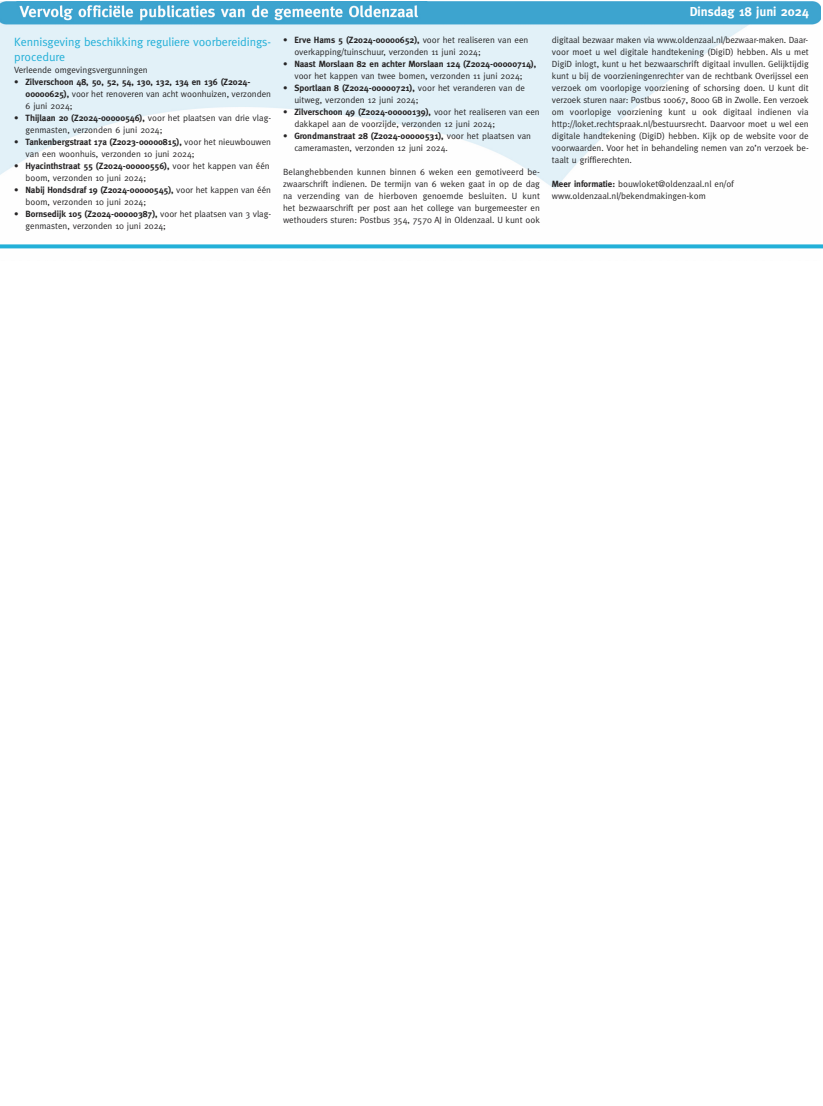
<style>
.page{position:relative;width:823px;height:1106px;background:#fff}
.page>*{position:absolute;margin:0;border:0;box-sizing:border-box;transform-origin:0 0}
.t1{font:700 13px "Meta";color:#fff}
.t2{font:12px/15px "Meta";letter-spacing:-.01em;color:#23b0d8}
.t3{font:9px/12px "Meta";color:#272526}
.t4{font:700 9px/12px "Meta";color:#272526}
.s1{font-weight:400}
.s2{font-weight:700}
</style>
<div class="page">
<img style="left:0;top:2px;width:819px;height:247px">
<svg style="left:0;top:244px;width:822px;height:4px;background:#39b8db"></svg>
<h2 class="t2" style="left:14px;top:35px;width:258px">Kennisgeving beschikking reguliere voorbereidings&shy;procedure</h2>
<p class="t3" style="left:14px;top:64px;width:135px">Verleende omgevingsvergunningen</p>
<p class="t4" style="left:26px;top:76px;width:247px;text-indent:-11px"><span class="s1">•</span> Zilverschoon 48, 50, 52, 54, 130, 132, 134 en 136 (Z2024-<br>00000625), <span class="s1">voor het renoveren van acht woonhuizen, verzonden<br>6 juni 2024;</span></p>
<p class="t3" style="left:26px;top:112px;width:247px;text-indent:-11px">• <span class="s2">Thijlaan 20 (Z2024-00000546),</span> voor het plaatsen van drie vlag&shy;genmasten, verzonden 6 juni 2024;</p>
<p class="t3" style="left:26px;top:136px;width:247px;text-indent:-11px">• <span class="s2">Tankenbergstraat 17a (Z2023-00000815),</span> voor het nieuwbouwen van een woonhuis, verzonden 10 juni 2024;</p>
<p class="t3" style="left:26px;top:160px;width:245px;text-indent:-11px">• <span class="s2">Hyacinthstraat 55 (Z2024-00000556),</span> voor het kappen van één boom, verzonden 10 juni 2024;</p>
<p class="t3" style="left:26px;top:184px;width:247px;text-indent:-11px">• <span class="s2">Nabij Hondsdraf 19 (Z2024-00000545),</span> voor het kappen van één boom, verzonden 10 juni 2024;</p>
<p class="t3" style="left:26px;top:208px;width:247px;text-indent:-11px">• <span class="s2">Bornsedijk 105 (Z2024-00000387),</span> voor het plaatsen van 3 vlag&shy;genmasten, verzonden 10 juni 2024;</p>
<p class="t3" style="left:294px;top:35px;width:235px;text-indent:-11px">• <span class="s2">Erve Hams 5 (Z2024-00000652),</span> voor het realiseren van een overkapping/tuinschuur, verzonden 11 juni 2024;</p>
<p class="t4" style="left:283px;top:59px;width:254px">• Naast Morslaan 82 en achter Morslaan 124 (Z2024-00000714),</p>
<p class="t3" style="left:294px;top:71px;width:229px">voor het kappen van twee bomen, verzonden 11 juni 2024;</p>
<p class="t3" style="left:294px;top:83px;width:232px;text-indent:-11px">• <span class="s2">Sportlaan 8 (Z2024-00000721),</span> voor het veranderen van de uitweg, verzonden 12 juni 2024;</p>
<p class="t3" style="left:294px;top:107px;width:247px;text-indent:-11px">• <span class="s2">Zilverschoon 49 (Z2024-00000139),</span> voor het realiseren van een dakkapel aan de voorzijde, verzonden 12 juni 2024;</p>
<p class="t3" style="left:294px;top:131px;width:238px;text-indent:-11px">• <span class="s2">Grondmanstraat 28 (Z2024-00000531),</span> voor het plaatsen van cameramasten, verzonden 12 juni 2024.</p>
<p class="t3" style="left:283px;top:167px;width:258px;text-align:justify">Belanghebbenden kunnen binnen 6 weken een gemotiveerd be&shy;zwaarschrift indienen. De termijn van 6 weken gaat in op de dag na verzending van de hierboven genoemde besluiten. U kunt het bezwaarschrift per post aan het college van burgemeester en wethouders sturen: Postbus 354, 7570 AJ in Oldenzaal. U kunt ook</p>
<h1 class="t1" style="left:689px;top:7px;width:120px">Dinsdag 18 juni 2024</h1>
<p class="t3" style="left:551px;top:35px;width:258px;text-align:justify">digitaal bezwaar maken via www.oldenzaal.nl/bezwaar-maken. Daar&shy;voor moet u wel digitale handtekening (DigiD) hebben. Als u met DigiD inlogt, kunt u het bezwaarschrift digitaal invullen. Gelijktijdig kunt u bij de voorzieningenrechter van de rechtbank Overijssel een verzoek om voorlopige voorziening of schorsing doen. U kunt dit verzoek sturen naar: Postbus 10067, 8000 GB in Zwolle. Een verzoek om voorlopige voorziening kunt u ook digitaal indienen via http://loket.rechtspraak.nl/bestuursrecht. Daarvoor moet u wel een digitale handtekening (DigiD) hebben. Kijk op de website voor de voorwaarden. Voor het in behandeling nemen van zo’n verzoek be&shy;taalt u griffierechten.</p>
<p class="t3" style="left:551px;top:179px;width:183px"><span class="s2">Meer informatie:</span> bouwloket@oldenzaal.nl en/of www.oldenzaal.nl/bekendmakingen-kom</p>
</div>
